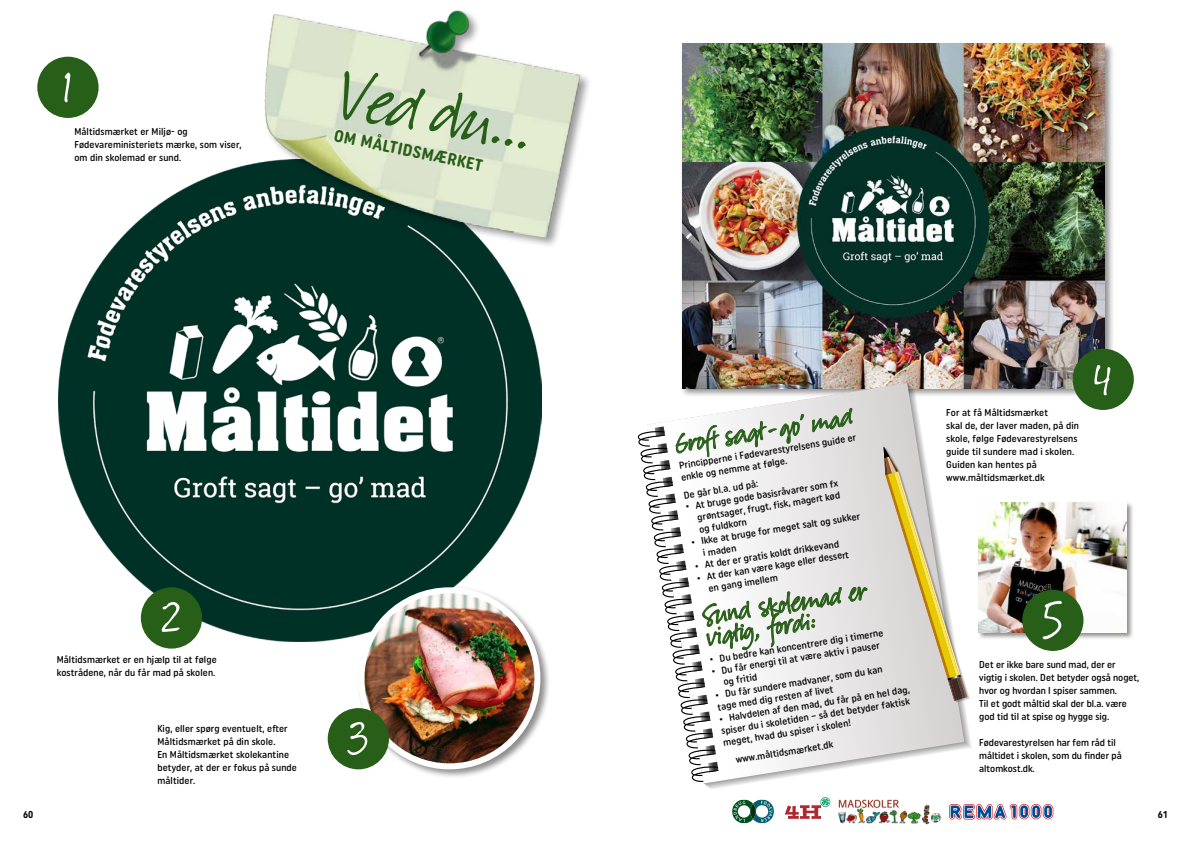
<style>
.page{position:relative;width:1191px;height:842px;background:#fff}
.page>*{position:absolute;margin:0;border:0;box-sizing:border-box;transform-origin:0 0}
.t1{font:83.4px "Suomi Hand Script";color:#275e18}
.t2{font:58.4px "Suomi Hand Script";color:#fff}
.t3{font:33.8px "Suomi Hand Script";color:#275e18}
.t4{font:700 17px "Uniform Rounded Condensed";color:#275e18}
.t5{font:500 10px/13px "Uniform Rounded Condensed";letter-spacing:.01em;color:#000}
.t6{font:700 10px "Uniform Rounded Condensed";color:#000}
</style>
<div class="page">
<img style="left:838px;top:799px;width:103px;height:26px">
<svg style="left:732px;top:799px;width:42px;height:24px"></svg>
<svg style="left:949px;top:804px;width:103px;height:16px"></svg>
<img style="left:59px;top:169px;width:482px;height:473px">
<div style="left:680px;top:41px;width:434px;height:357px;background:#000;opacity:.45"></div>
<img style="left:682px;top:43px;width:422px;height:345px">
<div style="left:263px;top:9px;width:329px;height:240px;background:#000;opacity:.4"></div>
<img style="left:230px;top:9px;width:362px;height:232px">
<div style="left:37px;top:57px;width:62px;height:61px;background:#275e18;border-radius:50%"></div>
<div style="left:141px;top:587px;width:61px;height:61px;background:#275e18;border-radius:50%"></div>
<img style="left:680px;top:383px;width:284px;height:400px">
<div style="left:977px;top:501px;width:157px;height:138px;background:#000;opacity:.45"></div>
<img style="left:978px;top:503px;width:148px;height:129px">
<div style="left:356px;top:585px;width:194px;height:194px;background:#000;opacity:.45"></div>
<img style="left:361px;top:590px;width:176px;height:176px;border-radius:88px">
<div style="left:358px;top:587px;width:182px;height:182px;border:6px solid #fff;border-radius:50%"></div>
<div style="left:1072px;top:349px;width:61px;height:61px;background:#275e18;border-radius:50%"></div>
<div style="left:328px;top:708px;width:61px;height:61px;background:#275e18;border-radius:50%"></div>
<div style="left:1022px;top:590px;width:61px;height:61px;background:#275e18;border-radius:50%"></div>
<svg style="left:637px;top:408px;width:341px;height:374px"></svg>
<svg style="left:784px;top:797px;width:46px;height:22px"></svg>
<h2 class="t2" style="left:63px;top:59px;width:12px">1</h2>
<p class="t5" style="left:74px;top:125px;width:169px">Måltidsmærket er Miljø- og<br>Fødevareministeriets mærke, som viser, om din skolemad er sund.</p>
<h1 class="t1" style="left:349px;top:51px;width:197px;rotate:12deg">Ved du ...</h1>
<h3 class="t4" style="left:336px;top:125px;width:153px;rotate:12deg">OM MÅLTIDSMÆRKET</h3>
<h2 class="t2" style="left:162px;top:588px;width:21px">2</h2>
<p class="t5" style="left:57px;top:653px;width:162px">Måltidsmærket er en hjælp til at følge kostrådene, når du får mad på skolen.</p>
<p class="t5" style="left:157px;top:721px;width:141px">Kig, eller spørg eventuelt, efter<br>Måltidsmærket på din skole.<br>En Måltidsmærket skolekantine betyder, at der er fokus på sunde måltider.</p>
<h2 class="t2" style="left:349px;top:709px;width:20px">3</h2>
<h3 class="t3" style="left:673px;top:427px;width:180px;rotate:-9deg">Groft sagt - go’ ma d</h3>
<p class="t5" style="left:678px;top:459px;width:180px;line-height:12px;rotate:-9deg">Principperne i Fødevarestyrelsens guide er enkle og nemme at følge.</p>
<p class="t5" style="left:683px;top:489px;width:77px;rotate:-9deg">De går bl.a. ud på:</p>
<p class="t5" style="left:694px;top:499px;width:146px;line-height:12px;text-align:justify;text-indent:-10px;rotate:-9deg">• At bruge gode basisråvarer som fx grøntsager, frugt, fisk, magert kød og fuldkorn</p>
<p class="t5" style="left:700px;top:535px;width:162px;line-height:12px;text-indent:-10px;rotate:-9deg">• Ikke at bruge for meget salt og sukker i maden</p>
<p class="t5" style="left:694px;top:560px;width:147px;rotate:-9deg">• At der er gratis koldt drikkevand</p>
<p class="t5" style="left:706px;top:570px;width:142px;line-height:12px;text-indent:-10px;rotate:-9deg">• At der kan være kage eller dessert en gang imellem</p>
<h3 class="t3" style="left:700px;top:599px;width:157px;rotate:-9deg">Sund skolem ad er</h3>
<h3 class="t3" style="left:704px;top:620px;width:112px;rotate:-9deg">vigtig, for di:</h3>
<p class="t5" style="left:709px;top:653px;width:177px;rotate:-9deg">• Du bedre kan koncentrere dig i timerne</p>
<p class="t5" style="left:720px;top:664px;width:161px;line-height:12px;text-indent:-10px;rotate:-9deg">• Du får energi til at være aktiv i pauser og fritid</p>
<p class="t5" style="left:714px;top:689px;width:170px;line-height:12px;rotate:-9deg">• Du får sundere madvaner, som du kan tage med dig resten af livet</p>
<p class="t5" style="left:718px;top:713px;width:194px;line-height:12px;rotate:-9deg">• Halvdelen af den mad, du får på en hel dag, spiser du i skoletiden – så det betyder faktisk meget, hvad du spiser i skolen! ☺</p>
<p class="t5" style="left:734px;top:753px;width:100px;rotate:-9deg">www.måltidsmærket.dk</p>
<p class="t5" style="left:946px;top:406px;width:134px">For at få Måltidsmærket<br>skal de, der laver maden, på din skole, følge Fødevarestyrelsens guide til sundere mad i skolen.<br>Guiden kan hentes på www.måltidsmærket.dk</p>
<h2 class="t2" style="left:1094px;top:350px;width:20px">4</h2>
<h2 class="t2" style="left:1042px;top:586px;width:23px">5</h2>
<p class="t5" style="left:979px;top:658px;width:162px">Det er ikke bare sund mad, der er vigtig i skolen. Det betyder også noget, hvor og hvordan I spiser sammen.<br>Til et godt måltid skal der bl.a. være god tid til at spise og hygge sig.</p>
<p class="t5" style="left:979px;top:736px;width:144px">Fødevarestyrelsen har fem råd til måltidet i skolen, som du finder på altomkost.dk.</p>
<p class="t6" style="left:23px;top:808px;width:12px">60</p>
<p class="t6" style="left:1158px;top:808px;width:11px">61</p>
</div>
